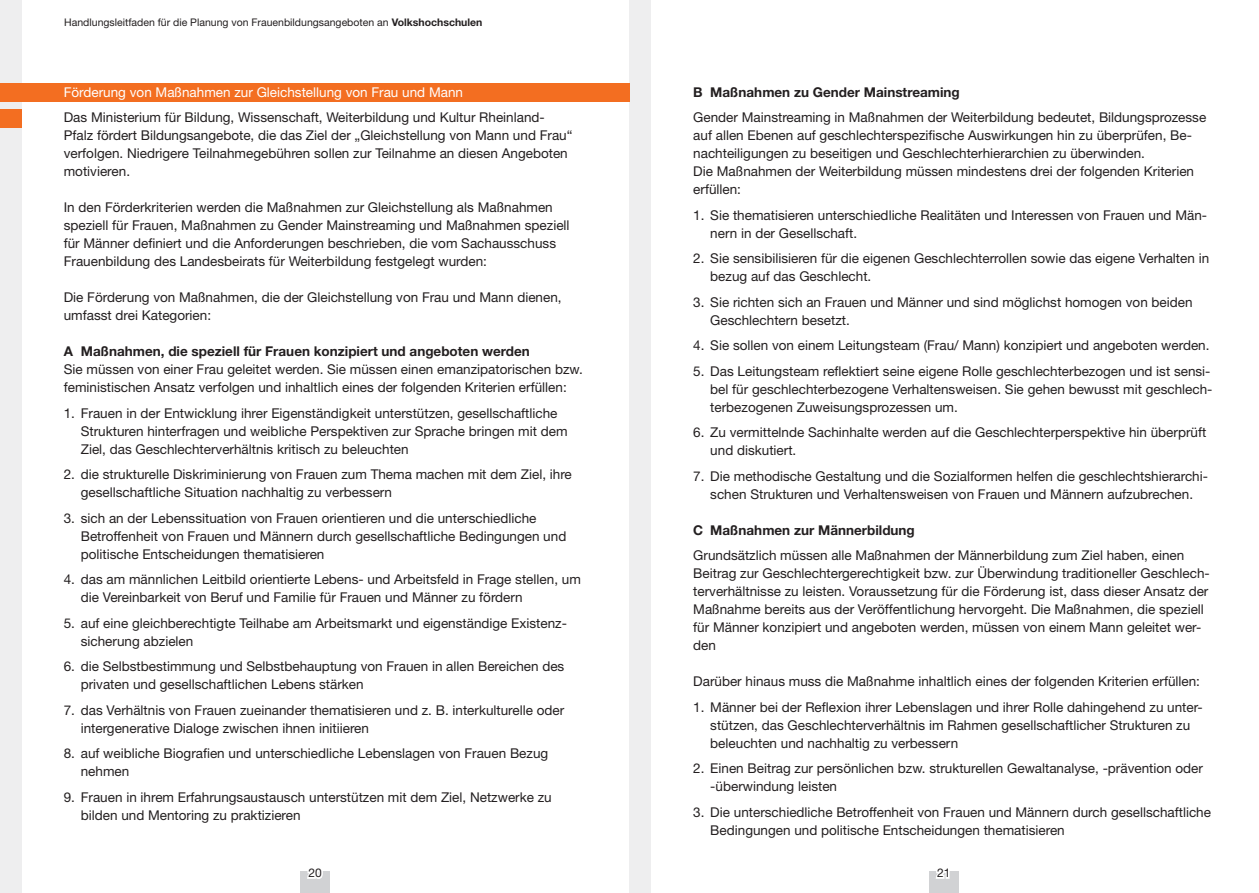
<style>
.page{position:relative;width:1259px;height:893px;background:#fff}
.page>*{position:absolute;margin:0;border:0;box-sizing:border-box;transform-origin:0 0}
.t1{font:13.5px/18px "Helvetica Neue";color:#231f20}
.t2{font:700 13.5px "Helvetica Neue";color:#231f20}
.t3{font:13.5px "Helvetica Neue";color:#fff}
.t4{font:12px "Helvetica Neue";color:#231f20}
.t5{font:10.5px "Helvetica Neue";color:#231f20}
.s1{font-weight:700}
</style>
<div class="page">
<div style="left:300px;top:872px;width:30px;height:21px;background:#d1d2d4"></div>
<div style="left:929px;top:872px;width:30px;height:21px;background:#d1d2d4"></div>
<svg style="left:305px;top:871px;width:19px;height:8px"></svg>
<svg style="left:934px;top:871px;width:17px;height:8px"></svg>
<div style="left:0;top:0;width:21px;height:893px;background:#eeeeef"></div>
<div style="left:629px;top:0;width:22px;height:893px;background:#eeeeef"></div>
<div style="left:0;top:83px;width:629px;height:19px;background:#f36e21"></div>
<div style="left:0;top:109px;width:21px;height:18px;background:#f36e21"></div>
<p class="t5" style="left:64px;top:16px;width:420px">Handlungsleitfaden für die Planung von Frauenbildungsangeboten an <span class="s1">Volkshochschulen</span></p>
<p class="t3" style="left:64px;top:84px;width:401px">Förderung von Maßnahmen zur Gleichstellung von Frau und Mann</p>
<p class="t1" style="left:64px;top:108px;width:510px">Das Ministerium für Bildung, Wissenschaft, Weiterbildung und Kultur Rheinland-Pfalz fördert Bildungsangebote, die das Ziel der „Gleichstellung von Mann und Frau“ verfolgen. Niedrigere Teilnahmegebühren sollen zur Teilnahme an diesen Angeboten motivieren.</p>
<p class="t1" style="left:64px;top:198px;width:507px">In den Förderkriterien werden die Maßnahmen zur Gleichstellung als Maßnahmen speziell für Frauen, Maßnahmen zu Gender Mainstreaming und Maßnahmen speziell für Männer definiert und die Anforderungen beschrieben, die vom Sachausschuss Frauenbildung des Landesbeirats für Weiterbildung festgelegt wurden:</p>
<p class="t1" style="left:64px;top:288px;width:499px">Die Förderung von Maßnahmen, die der Gleichstellung von Frau und Mann dienen, umfasst drei Kategorien:</p>
<p class="t2" style="left:64px;top:343px;width:467px">A Maßnahmen, die speziell für Frauen konzipiert und angeboten werden</p>
<p class="t1" style="left:64px;top:360px;width:520px">Sie müssen von einer Frau geleitet werden. Sie müssen einen emanzipatorischen bzw. feministischen Ansatz verfolgen und inhaltlich eines der folgenden Kriterien erfüllen:</p>
<p class="t1" style="left:81px;top:404px;width:488px;text-indent:-17px">1. Frauen in der Entwicklung ihrer Eigenständigkeit unterstützen, gesellschaftliche<br>Strukturen hinterfragen und weibliche Perspektiven zur Sprache bringen mit dem<br>Ziel, das Geschlechterverhältnis kritisch zu beleuchten</p>
<p class="t1" style="left:81px;top:465px;width:492px;text-indent:-17px">2. die strukturelle Diskriminierung von Frauen zum Thema machen mit dem Ziel, ihre gesellschaftliche Situation nachhaltig zu verbessern</p>
<p class="t1" style="left:81px;top:509px;width:487px;text-indent:-17px">3. sich an der Lebenssituation von Frauen orientieren und die unterschiedliche<br>Betroffenheit von Frauen und Männern durch gesellschaftliche Bedingungen und politische Entscheidungen thematisieren</p>
<p class="t1" style="left:81px;top:570px;width:501px;text-indent:-17px">4. das am männlichen Leitbild orientierte Lebens- und Arbeitsfeld in Frage stellen, um die Vereinbarkeit von Beruf und Familie für Frauen und Männer zu fördern</p>
<p class="t1" style="left:81px;top:614px;width:486px;text-indent:-17px">5. auf eine gleichberechtigte Teilhabe am Arbeitsmarkt und eigenständige Existenz&shy;sicherung abzielen</p>
<p class="t1" style="left:81px;top:657px;width:485px;text-indent:-17px">6. die Selbstbestimmung und Selbstbehauptung von Frauen in allen Bereichen des privaten und gesellschaftlichen Lebens stärken</p>
<p class="t1" style="left:81px;top:701px;width:485px;text-indent:-17px">7. das Verhältnis von Frauen zueinander thematisieren und z. B. interkulturelle oder intergenerative Dialoge zwischen ihnen initiieren</p>
<p class="t1" style="left:81px;top:744px;width:469px;text-indent:-17px">8. auf weibliche Biografien und unterschiedliche Lebenslagen von Frauen Bezug nehmen</p>
<p class="t1" style="left:81px;top:788px;width:472px;text-indent:-17px">9. Frauen in ihrem Erfahrungsaustausch unterstützen mit dem Ziel, Netzwerke zu bilden und Mentoring zu praktizieren</p>
<p class="t2" style="left:693px;top:84px;width:268px">B Maßnahmen zu Gender Mainstreaming</p>
<p class="t1" style="left:693px;top:108px;width:514px">Gender Mainstreaming in Maßnahmen der Weiterbildung bedeutet, Bildungsprozesse auf allen Ebenen auf geschlechterspezifische Auswirkungen hin zu überprüfen, Be&shy;nachteiligungen zu beseitigen und Geschlechterhierarchien zu überwinden.<br>Die Maßnahmen der Weiterbildung müssen mindestens drei der folgenden Kriterien erfüllen:</p>
<p class="t1" style="left:710px;top:206px;width:498px;text-indent:-17px">1. Sie thematisieren unterschiedliche Realitäten und Interessen von Frauen und Män&shy;nern in der Gesellschaft.</p>
<p class="t1" style="left:710px;top:249px;width:500px;text-indent:-17px">2. Sie sensibilisieren für die eigenen Geschlechterrollen sowie das eigene Verhalten in bezug auf das Geschlecht.</p>
<p class="t1" style="left:710px;top:293px;width:484px;text-indent:-17px">3. Sie richten sich an Frauen und Männer und sind möglichst homogen von beiden<br>Geschlechtern besetzt.</p>
<p class="t1" style="left:693px;top:336px;width:518px">4. Sie sollen von einem Leitungsteam (Frau/ Mann) konzipiert und angeboten werden.</p>
<p class="t1" style="left:710px;top:362px;width:504px;text-indent:-17px">5. Das Leitungsteam reflektiert seine eigene Rolle geschlechterbezogen und ist sensi&shy;bel für geschlechterbezogene Verhaltensweisen. Sie gehen bewusst mit geschlech&shy;terbezogenen Zuweisungsprozessen um.</p>
<p class="t1" style="left:710px;top:423px;width:497px;text-indent:-17px">6. Zu vermittelnde Sachinhalte werden auf die Geschlechterperspektive hin überprüft und diskutiert.</p>
<p class="t1" style="left:693px;top:467px;width:516px;text-align:center">7. Die methodische Gestaltung und die Sozialformen helfen die geschlechtshierarchi&shy;schen Strukturen und Verhaltensweisen von Frauen und Männern aufzubrechen.</p>
<p class="t2" style="left:693px;top:522px;width:223px">C Maßnahmen zur Männerbildung</p>
<p class="t1" style="left:693px;top:546px;width:518px">Grundsätzlich müssen alle Maßnahmen der Männerbildung zum Ziel haben, einen Beitrag zur Geschlechtergerechtigkeit bzw. zur Überwindung traditioneller Geschlech&shy;terverhältnisse zu leisten. Voraussetzung für die Förderung ist, dass dieser Ansatz der Maßnahme bereits aus der Veröffentlichung hervorgeht. Die Maßnahmen, die speziell für Männer konzipiert und angeboten werden, müssen von einem Mann geleitet wer&shy;den</p>
<p class="t1" style="left:693px;top:672px;width:508px">Darüber hinaus muss die Maßnahme inhaltlich eines der folgenden Kriterien erfüllen:</p>
<p class="t1" style="left:710px;top:698px;width:494px;text-indent:-17px">1. Männer bei der Reflexion ihrer Lebenslagen und ihrer Rolle dahingehend zu unter&shy;stützen, das Geschlechterverhältnis im Rahmen gesellschaftlicher Strukturen zu beleuchten und nachhaltig zu verbessern</p>
<p class="t1" style="left:710px;top:759px;width:494px;text-indent:-17px">2. Einen Beitrag zur persönlichen bzw. strukturellen Gewaltanalyse, -prävention oder -überwindung leisten</p>
<p class="t1" style="left:710px;top:803px;width:502px;text-indent:-17px">3. Die unterschiedliche Betroffenheit von Frauen und Männern durch gesellschaftliche<br>Bedingungen und politische Entscheidungen thematisieren</p>
<p class="t4" style="left:308px;top:866px;width:15px">20</p>
<p class="t4" style="left:937px;top:866px;width:15px">21</p>
</div>
